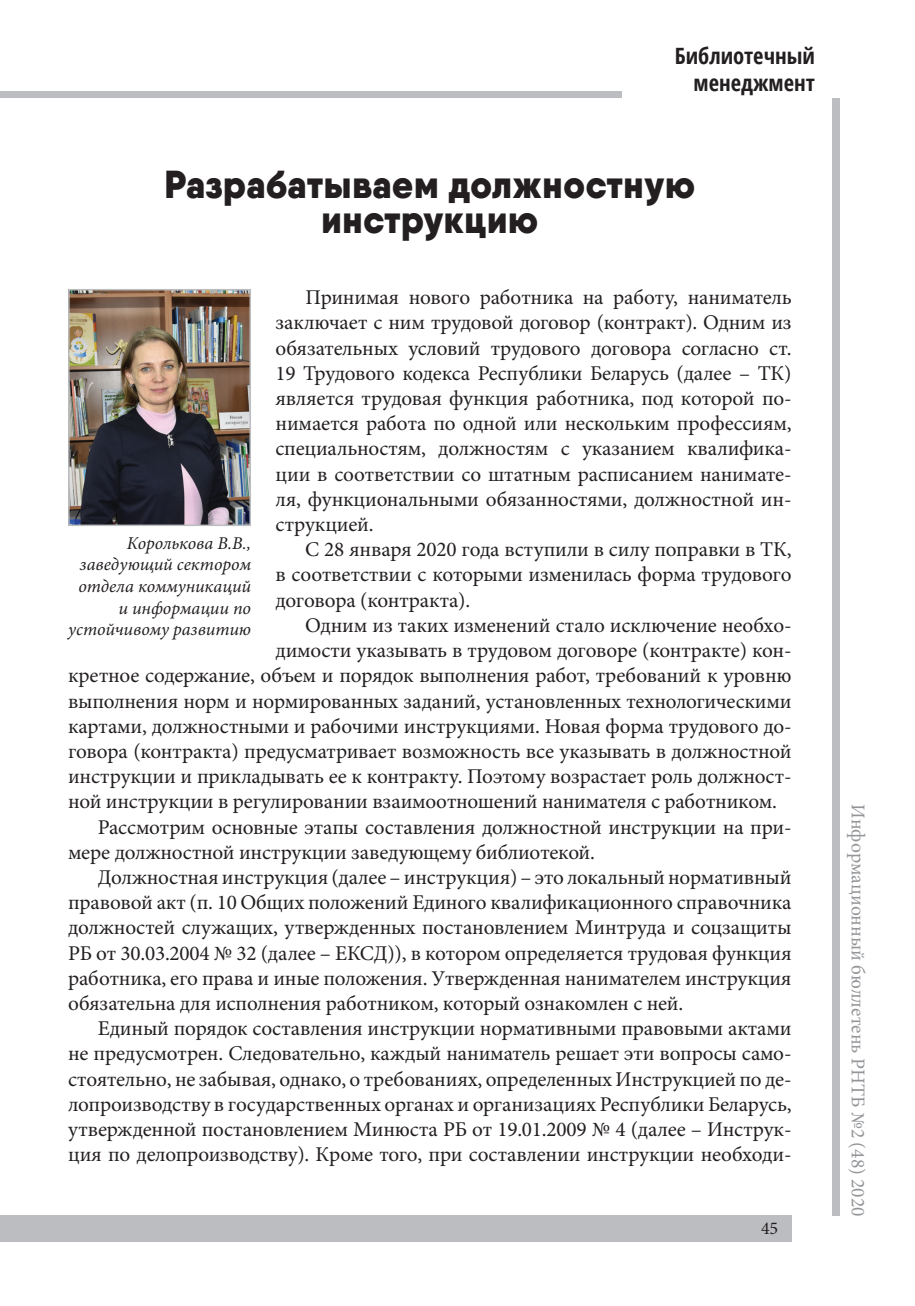
<style>
.page{position:relative;width:915px;height:1306px;background:#fff}
.page>*{position:absolute;margin:0;border:0;box-sizing:border-box;transform-origin:0 0}
.t1{font:900 39px/34.5px "Qanelas";letter-spacing:.02em;color:#231f20;text-align:center;scale:.95 1}
.t2{font:700 condensed 22.5px/27px "Open Sans";color:#231f20;text-align:right}
.t3{font:21px/25.2px "Minion Pro";letter-spacing:-.01em;color:#231f20;text-align:justify}
.t4{font:19.5px "Minion Pro";color:#939598}
.t5{font:italic 18px/21.6px "Minion Pro";color:#231f20;text-align:right}
.t6{font:18px "Minion Pro";color:#231f20}
</style>
<div class="page">
<div style="left:0;top:1215px;width:791px;height:26px;background:#bcbdc0"></div>
<div style="left:832px;top:98px;width:7px;height:1117px;background:#bcbdc0"></div>
<div style="left:0;top:91px;width:621px;height:7px;background:#bcbdc0"></div>
<img style="left:71px;top:292px;width:177px;height:231px">
<div style="left:68px;top:289px;width:183px;height:237px;border:2px solid #bcbdc0"></div>
<p class="t2" style="left:674px;top:42px;width:142px">Библиотечный менеджмент</p>
<h1 class="t1" style="left:164px;top:167px;width:560px">Разрабатываем должностную инструкцию</h1>
<p class="t3" style="left:275px;top:285px;width:517px;text-indent:30px">Принимая нового работника на работу, наниматель заключает с ним трудовой договор (контракт). Одним из обязательных условий трудового договора согласно ст.<br>19 Трудового кодекса Республики Беларусь (далее – ТК) является трудовая функция работника, под которой по&shy;нимается работа по одной или нескольким профессиям, специальностям, должностям с указанием квалифика&shy;ции в соответствии со штатным расписанием нанимате&shy;ля, функциональными обязанностями, должностной ин&shy;струкцией.</p>
<p class="t3" style="left:275px;top:537px;width:517px;text-indent:30px">С 28 января 2020 года вступили в силу поправки в ТК, в соответствии с которыми изменилась форма трудового договора (контракта).</p>
<p class="t3" style="left:305px;top:612px;width:487px">Одним из таких изменений стало исключение необхо-</p>
<p class="t3" style="left:275px;top:638px;width:517px">димости указывать в трудовом договоре (контракте) кон-</p>
<p class="t3" style="left:68px;top:663px;width:724px">кретное содержание, объем и порядок выполнения работ, требований к уровню</p>
<p class="t3" style="left:68px;top:688px;width:724px">выполнения норм и нормированных заданий, установленных технологическими</p>
<p class="t3" style="left:68px;top:713px;width:724px">картами, должностными и рабочими инструкциями. Новая форма трудового до-</p>
<p class="t3" style="left:68px;top:738px;width:724px">говора (контракта) предусматривает возможность все указывать в должностной</p>
<p class="t3" style="left:68px;top:764px;width:724px">инструкции и прикладывать ее к контракту. Поэтому возрастает роль должност-</p>
<p class="t3" style="left:68px;top:789px;width:710px">ной инструкции в регулировании взаимоотношений нанимателя с работником.</p>
<p class="t3" style="left:98px;top:814px;width:695px">Рассмотрим основные этапы составления должностной инструкции на при-</p>
<p class="t3" style="left:68px;top:839px;width:528px">мере должностной инструкции заведующему библиотекой.</p>
<p class="t3" style="left:98px;top:864px;width:695px">Должностная инструкция (далее – инструкция) – это локальный нормативный</p>
<p class="t3" style="left:68px;top:890px;width:724px">правовой акт (п. 10 Общих положений Единого квалификационного справочника</p>
<p class="t3" style="left:68px;top:915px;width:724px">должностей служащих, утвержденных постановлением Минтруда и соцзащиты</p>
<p class="t3" style="left:68px;top:940px;width:724px">РБ от 30.03.2004 № 32 (далее – ЕКСД)), в котором определяется трудовая функция</p>
<p class="t3" style="left:68px;top:965px;width:724px">работника, его права и иные положения. Утвержденная нанимателем инструкция</p>
<p class="t3" style="left:68px;top:990px;width:616px">обязательна для исполнения работником, который ознакомлен с ней.</p>
<p class="t3" style="left:98px;top:1016px;width:695px">Единый порядок составления инструкции нормативными правовыми актами</p>
<p class="t3" style="left:68px;top:1041px;width:724px">не предусмотрен. Следовательно, каждый наниматель решает эти вопросы само-</p>
<p class="t3" style="left:68px;top:1066px;width:724px">стоятельно, не забывая, однако, о требованиях, определенных Инструкцией по де-</p>
<p class="t3" style="left:68px;top:1091px;width:724px">лопроизводству в государственных органах и организациях Республики Беларусь,</p>
<p class="t3" style="left:68px;top:1116px;width:724px">утвержденной постановлением Минюста РБ от 19.01.2009 № 4 (далее – Инструк-</p>
<p class="t3" style="left:68px;top:1142px;width:724px">ция по делопроизводству). Кроме того, при составлении инструкции необходи-</p>
<p class="t5" style="left:68px;top:532px;width:184px">Королькова В.В., заведующий сектором отдела коммуникаций и информации по устойчивому развитию</p>
<p class="t6" style="left:760px;top:1216px;width:19px">45</p>
<p class="t4" style="left:870px;top:804px;width:414px;rotate:90deg">Информационный бюллетень РНТБ №2 (48) 2020</p>
</div>
